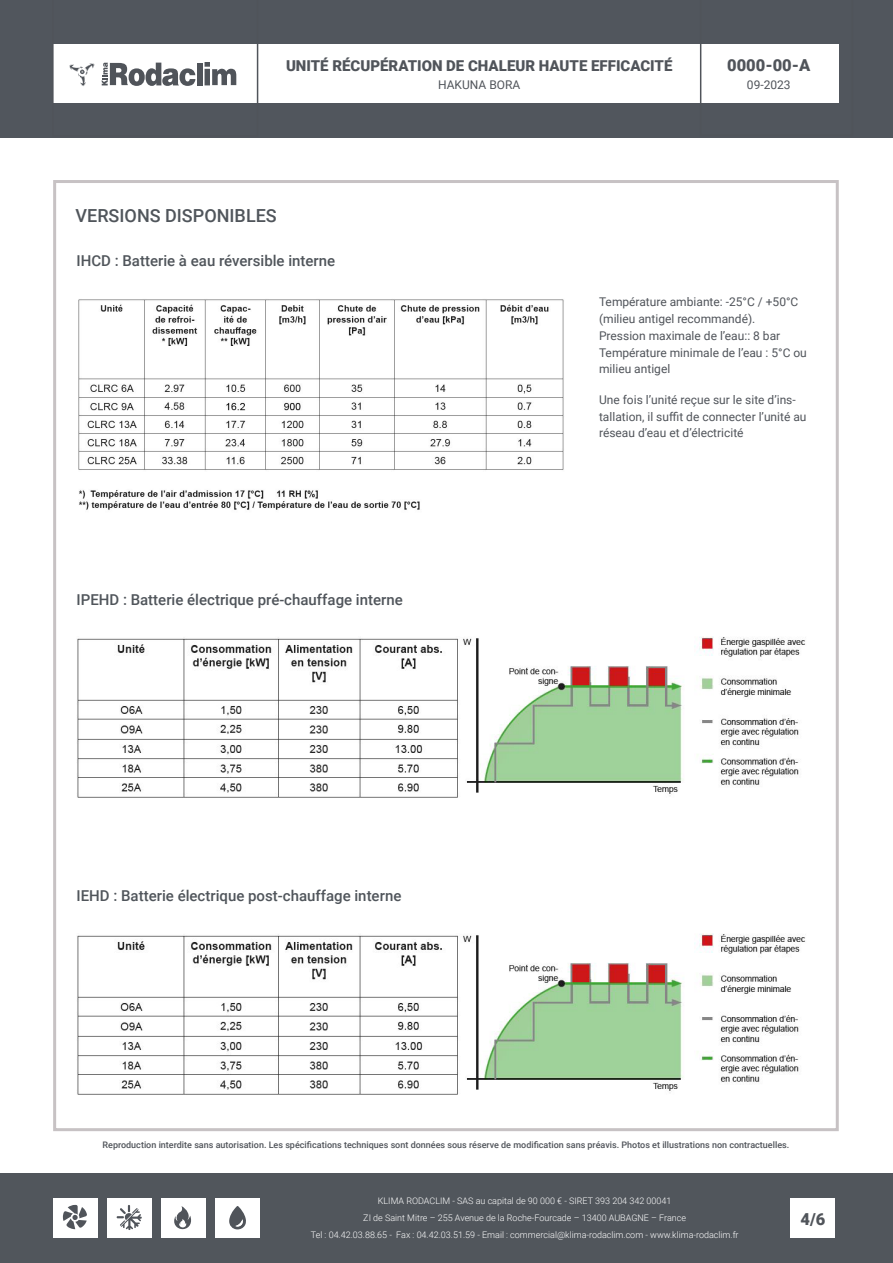
<style>
.page{position:relative;width:893px;height:1263px;background:#fff}
.page>*{position:absolute;margin:0;border:0;box-sizing:border-box;transform-origin:0 0}
.t1{font:500 18px "Roboto";color:#50555b}
.t2{font:900 16.5px "Roboto";color:#50545a}
.t3{font:500 15px "Roboto";color:#50555b}
.t4{font:900 15px "Roboto";color:#50545a}
.t5{font:12px/16.8px "Roboto";color:#50545a}
.t6{font:300 9px/16.8px "Roboto";color:#fff;text-align:center}
.t7{font:500 9px "Roboto";color:#50545a}
</style>
<div class="page">
<div style="left:0;top:0;width:893px;height:137px;background:#51565d"></div>
<div style="left:53px;top:45px;width:786px;height:58px;background:#fff"></div>
<div style="left:0;top:1174px;width:893px;height:89px;background:#51565c"></div>
<svg style="left:700px;top:44px;width:139px;height:59px"></svg>
<svg style="left:53px;top:44px;width:205px;height:59px"></svg>
<div style="left:53px;top:1198px;width:44px;height:40px;background:#fff"></div>
<div style="left:107px;top:1198px;width:44px;height:40px;background:#fff"></div>
<div style="left:161px;top:1198px;width:44px;height:40px;background:#fff"></div>
<div style="left:215px;top:1198px;width:44px;height:40px;background:#fff"></div>
<svg style="left:63px;top:1205px;width:24px;height:24px"></svg>
<svg style="left:174px;top:1206px;width:17px;height:23px"></svg>
<svg style="left:117px;top:1205px;width:25px;height:25px"></svg>
<svg style="left:229px;top:1206px;width:17px;height:23px"></svg>
<div style="left:790px;top:1198px;width:45px;height:40px;background:#fff"></div>
<img style="left:78px;top:299px;width:486px;height:211px">
<img style="left:77px;top:636px;width:728px;height:162px">
<img style="left:77px;top:933px;width:728px;height:162px">
<p class="t4" style="left:286px;top:55px;width:388px">UNITÉ RÉCUPÉRATION DE CHALEUR HAUTE EFFICACITÉ</p>
<p class="t5" style="left:438px;top:75px;width:84px">HAKUNA BORA</p>
<h1 class="t1" style="left:76px;top:203px;width:203px">VERSIONS DISPONIBLES</h1>
<p class="t3" style="left:77px;top:250px;width:260px">IHCD : Batterie à eau réversible interne</p>
<h2 class="t2" style="left:727px;top:53px;width:85px">0000-00-A</h2>
<p class="t5" style="left:747px;top:76px;width:45px">09-2023</p>
<p class="t5" style="left:599px;top:293px;width:209px">Température ambiante: -25°C / +50°C (milieu antigel recommandé).<br>Pression maximale de l’eau:: 8 bar<br>Température minimale de l’eau : 5°C ou milieu antigel</p>
<p class="t3" style="left:77px;top:589px;width:328px">IPEHD : Batterie électrique pré-chauffage interne</p>
<p class="t3" style="left:77px;top:885px;width:326px">IEHD : Batterie électrique post-chauffage interne</p>
<p class="t5" style="left:599px;top:391px;width:209px">Une fois l’unité reçue sur le site d’ins&shy;tallation, il suffit de connecter l’unité au réseau d’eau et d’électricité</p>
<p class="t7" style="left:103px;top:1139px;width:688px">Reproduction interdite sans autorisation. Les spécifications techniques sont données sous réserve de modification sans préavis. Photos et illustrations non contractuelles.</p>
<p class="t6" style="left:311px;top:1192px;width:429px">KLIMA RODACLIM - SAS au capital de 90 000 € - SIRET 393 204 342 00041<br>ZI de Saint Mitre – 255 Avenue de la Roche-Fourcade – 13400 AUBAGNE – France<br>Tel : 04.42.03.88.65 - Fax : 04.42.03.51.59 - Email : commercial@klima-rodaclim.com - www.klima-rodaclim.fr</p>
<h2 class="t2" style="left:800px;top:1207px;width:26px">4/6</h2>
</div>
